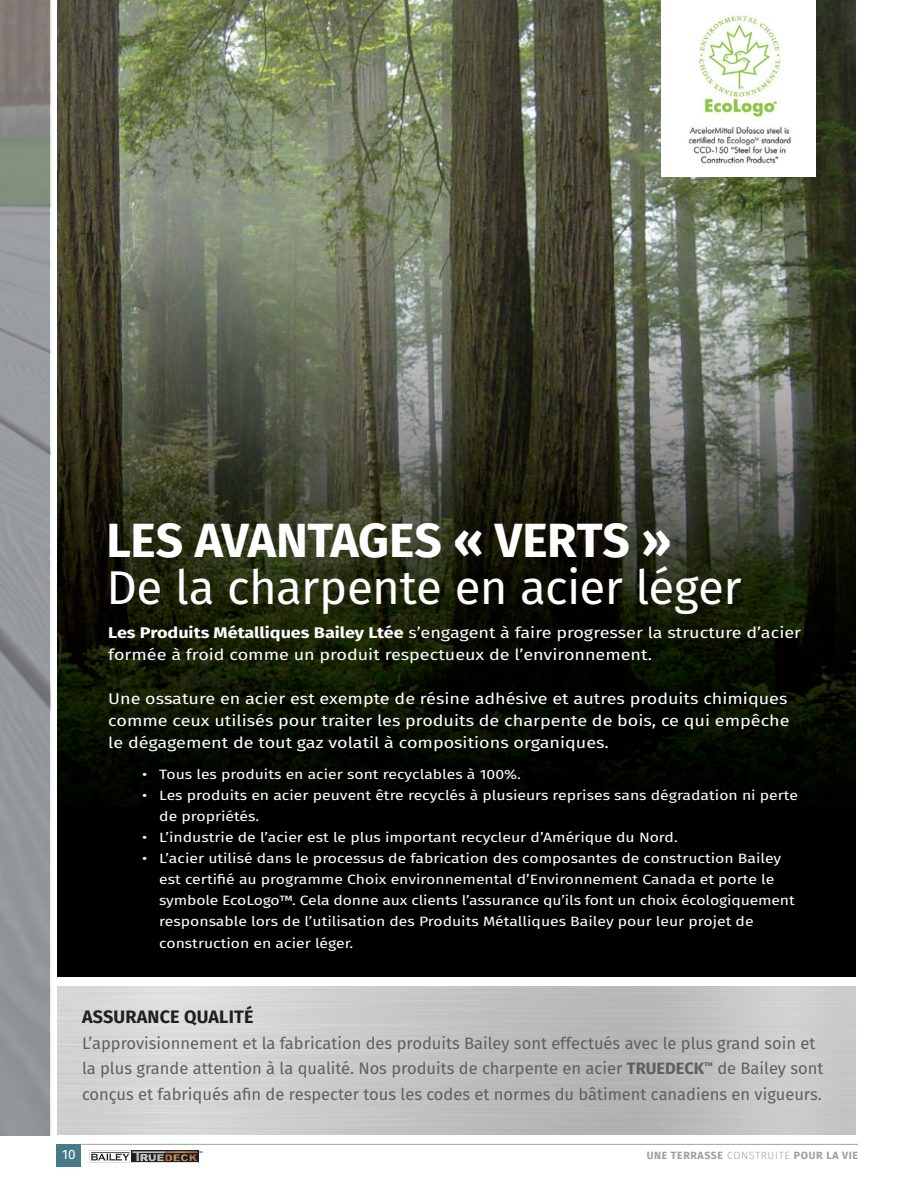
<style>
.page{position:relative;width:918px;height:1188px;background:#fff}
.page>*{position:absolute;margin:0;border:0;box-sizing:border-box;transform-origin:0 0}
.SubTitle{font:700 48px "Fira Sans";letter-spacing:-.005em;color:#fff}
.SubTitle-2{font:47.4px "Fira Sans";letter-spacing:-.015em;color:#fff}
.SUbDescreption{font:700 18px "Fira Sans";letter-spacing:.01em;color:#231f20}
.SUbDescreption-2{font:16.5px/25.5px "Fira Sans";color:#5f5f5f}
.SUbDescreption-3{font:15.45px/21.8px "Fira Sans";color:#fff;scale:1.17 1}
.t1{font:13.5px/21.1px "Fira Sans";color:#fff;scale:1.17 1}
.t2{font:13.5px "Fira Sans";color:#fff}
.t3{font:700 10.5px "Fira Sans";letter-spacing:.06em;color:#9e9e9e}
.t4{font:800 2.55px "Bliss";color:#231f20;scale:1.1 1}
.s1{font-weight:700}
.s2{font-weight:300}
</style>
<div class="page">
<svg style="left:89px;top:1151px;width:110px;height:11px"></svg>
<div style="left:57px;top:1144px;width:24px;height:22px;background:#487a8a"></div>
<hr style="left:81px;top:1144px;width:777px;height:1px;background:#9e9e9e">
<img style="left:0;top:0;width:51px;height:1136px">
<img style="left:57px;top:0;width:799px;height:977px">
<img style="left:662px;top:0;width:153px;height:177px">
<p class="SubTitle" style="left:106px;top:500px;width:567px">LES AVANTAGES « VERTS »</p>
<p class="SubTitle-2" style="left:106px;top:551px;width:637px">De la charpente en acier léger</p>
<p class="SUbDescreption-3" style="left:108px;top:622px;width:594px"><span class="s1">Les Produits Métalliques Bailey Ltée</span> s’engagent à faire progresser la structure d’acier formée à froid comme un produit respectueux de l’environnement.</p>
<p class="SUbDescreption-3" style="left:108px;top:687px;width:584px">Une ossature en acier est exempte de résine adhésive et autres produits chimiques comme ceux utilisés pour traiter les produits de charpente de bois, ce qui empêche le dégagement de tout gaz volatil à compositions organiques.</p>
<p class="t1" style="left:142px;top:763px;width:325px">• Tous les produits en acier sont recyclables à 100%.</p>
<p class="t1" style="left:159px;top:784px;width:547px;text-indent:-17px">• Les produits en acier peuvent être recyclés à plusieurs reprises sans dégradation ni perte de propriétés.</p>
<p class="t1" style="left:142px;top:826px;width:459px">• L’industrie de l’acier est le plus important recycleur d’Amérique du Nord.</p>
<p class="t1" style="left:159px;top:847px;width:545px;text-indent:-17px">• L’acier utilisé dans le processus de fabrication des composantes de construction Bailey est certifié au programme Choix environnemental d’Environnement Canada et porte le symbole EcoLogo™. Cela donne aux clients l’assurance qu’ils font un choix écologiquement responsable lors de l’utilisation des Produits Métalliques Bailey pour leur projet de construction en acier léger.</p>
<p class="SUbDescreption" style="left:82px;top:1002px;width:173px">ASSURANCE QUALITÉ</p>
<p class="SUbDescreption-2" style="left:82px;top:1030px;width:743px">L’approvisionnement et la fabrication des produits Bailey sont effectués avec le plus grand soin et la plus grande attention à la qualité. Nos produits de charpente en acier <span class="s1">TRUEDECK</span><sup>™</sup> de Bailey sont conçus et fabriqués afin de respecter tous les codes et normes du bâtiment canadiens en vigueurs.</p>
<p class="t2" style="left:62px;top:1145px;width:15px">10</p>
<p class="t3" style="left:647px;top:1146px;width:213px">UNE TERRASSE <span class="s2">CONSTRUITE</span> POUR LA VIE</p>
<p class="t4" style="left:199px;top:1151px;width:5px">TM</p>
</div>
